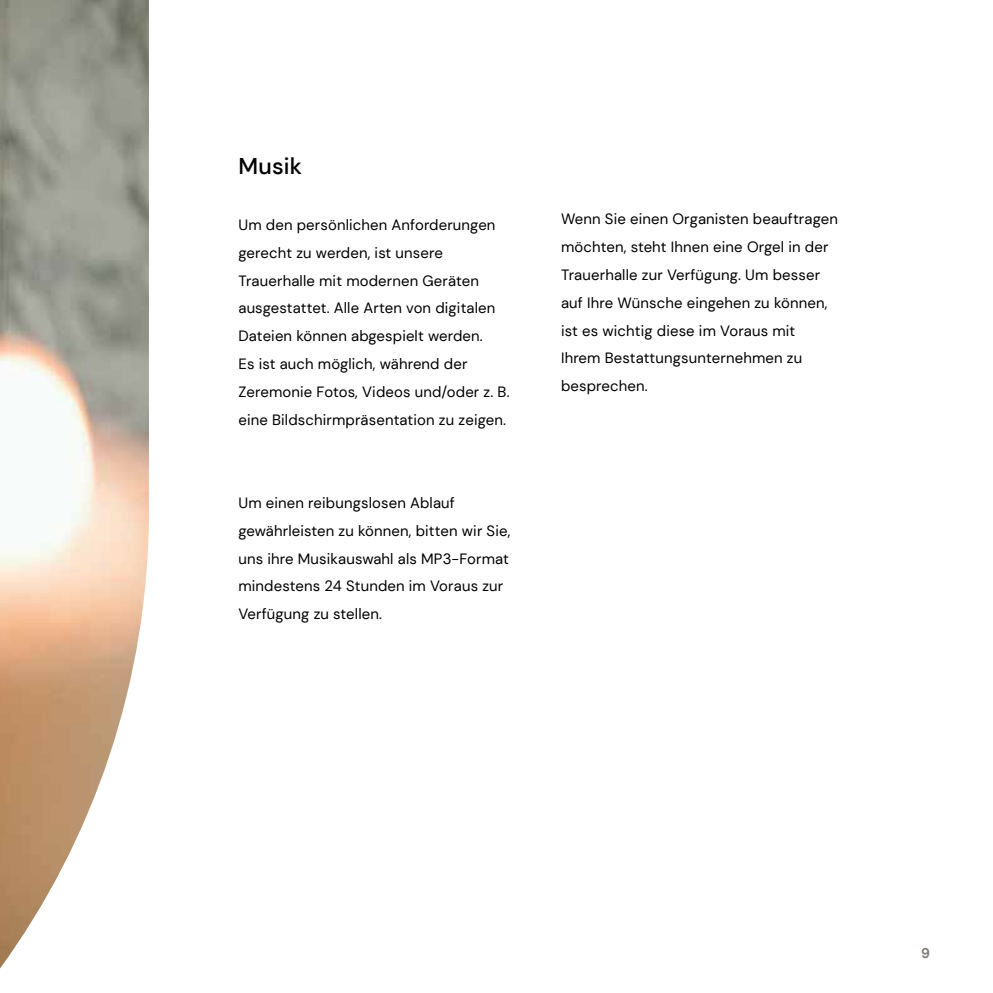
<style>
.page{position:relative;width:993px;height:993px;background:#fff}
.page>*{position:absolute;margin:0;border:0;box-sizing:border-box;transform-origin:0 0}
.t1{font:500 22.75px "DM Sans";letter-spacing:.01em;color:#000}
.t2{font:14.88px/27.8px "DM Sans";letter-spacing:.01em;color:#000}
.t3{font:700 14px "DM Sans";color:#7d7975}
</style>
<div class="page">
<img style="left:0;top:0;width:149px;height:968px">
<h1 class="t1" style="left:238px;top:152px;width:65px">Musik</h1>
<p class="t2" style="left:238px;top:211px;width:272px">Um den persönlichen Anforderungen gerecht zu werden, ist unsere Trauerhalle mit modernen Geräten ausgestattet. Alle Arten von digitalen Dateien können abgespielt werden.<br>Es ist auch möglich, während der Zeremonie Fotos, Videos und/oder z. B. eine Bildschirmpräsentation zu zeigen.</p>
<p class="t2" style="left:238px;top:488px;width:273px">Um einen reibungslosen Ablauf gewährleisten zu können, bitten wir Sie, uns ihre Musikauswahl als MP3-Format mindestens 24 Stunden im Voraus zur Verfügung zu stellen.</p>
<p class="t2" style="left:561px;top:205px;width:278px">Wenn Sie einen Organisten beauftragen möchten, steht Ihnen eine Orgel in der Trauerhalle zur Verfügung. Um besser auf Ihre Wünsche eingehen zu können, ist es wichtig diese im Voraus mit Ihrem Bestattungsunternehmen zu besprechen.</p>
<p class="t3" style="left:920px;top:944px;width:10px">9</p>
</div>
